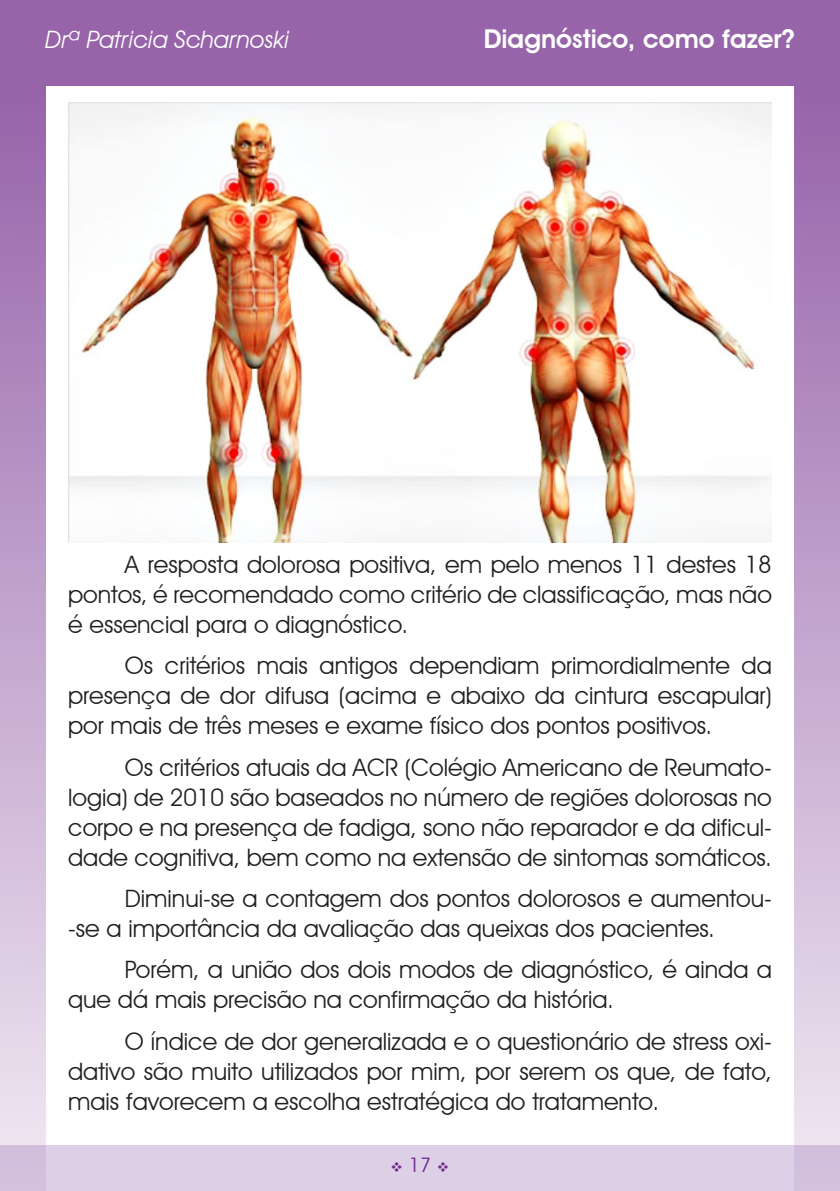
<style>
.page{position:relative;width:840px;height:1191px;background:#fff}
.page>*{position:absolute;margin:0;border:0;box-sizing:border-box;transform-origin:0 0}
.t1{font:600 26px "Avant Garde IT Cby BT";color:#fff}
.Paragr_Nornal{font:24px/30px "Avant Garde IT Cby BT";color:#231f20;text-align:justify}
.t2{font:italic 24px "Avant Garde IT Cby BT";color:#fff}
.t3{font:20px "Avant Garde IT Cby BT";color:#6e2c91}
</style>
<div class="page">
<div style="left:0;top:0;width:839px;height:85px;background:#9764aa"></div>
<div style="left:0;top:1145px;width:839px;height:46px;background:#ddd0e6"></div>
<svg style="left:0;top:85px;width:45px;height:1106px;background:#c2a5cd"></svg>
<svg style="left:794px;top:85px;width:45px;height:1106px;background:#c2a5cd"></svg>
<img style="left:68px;top:102px;width:703px;height:441px">
<p class="t2" style="left:45px;top:25px;width:245px">Drª Patricia Scharnoski</p>
<p class="t1" style="left:483px;top:23px;width:312px">Diagnóstico, como fazer?</p>
<p class="Paragr_Nornal" style="left:68px;top:549px;width:705px;text-indent:57px">A resposta dolorosa positiva, em pelo menos 11 destes 18 pontos, é recomendado como critério de classificação, mas não é essencial para o diagnóstico.</p>
<p class="Paragr_Nornal" style="left:68px;top:650px;width:704px;text-indent:57px">Os critérios mais antigos dependiam primordialmente da presença de dor difusa (acima e abaixo da cintura escapular) por mais de três meses e exame físico dos pontos positivos.</p>
<p class="Paragr_Nornal" style="left:68px;top:752px;width:704px;text-indent:57px">Os critérios atuais da ACR (Colégio Americano de Reumato&shy;logia) de 2010 são baseados no número de regiões dolorosas no corpo e na presença de fadiga, sono não reparador e da dificul&shy;dade cognitiva, bem como na extensão de sintomas somáticos.</p>
<p class="Paragr_Nornal" style="left:68px;top:883px;width:704px;text-indent:57px">Diminui-se a contagem dos pontos dolorosos e aumentou--se a importância da avaliação das queixas dos pacientes.</p>
<p class="Paragr_Nornal" style="left:68px;top:954px;width:704px;text-indent:57px">Porém, a união dos dois modos de diagnóstico, é ainda a que dá mais precisão na confirmação da história.</p>
<p class="Paragr_Nornal" style="left:68px;top:1026px;width:705px;text-indent:57px">O índice de dor generalizada e o questionário de stress oxi&shy;dativo são muito utilizados por mim, por serem os que, de fato, mais favorecem a escolha estratégica do tratamento.</p>
<p class="t3" style="left:390px;top:1152px;width:60px">❖ 17 ❖</p>
</div>
